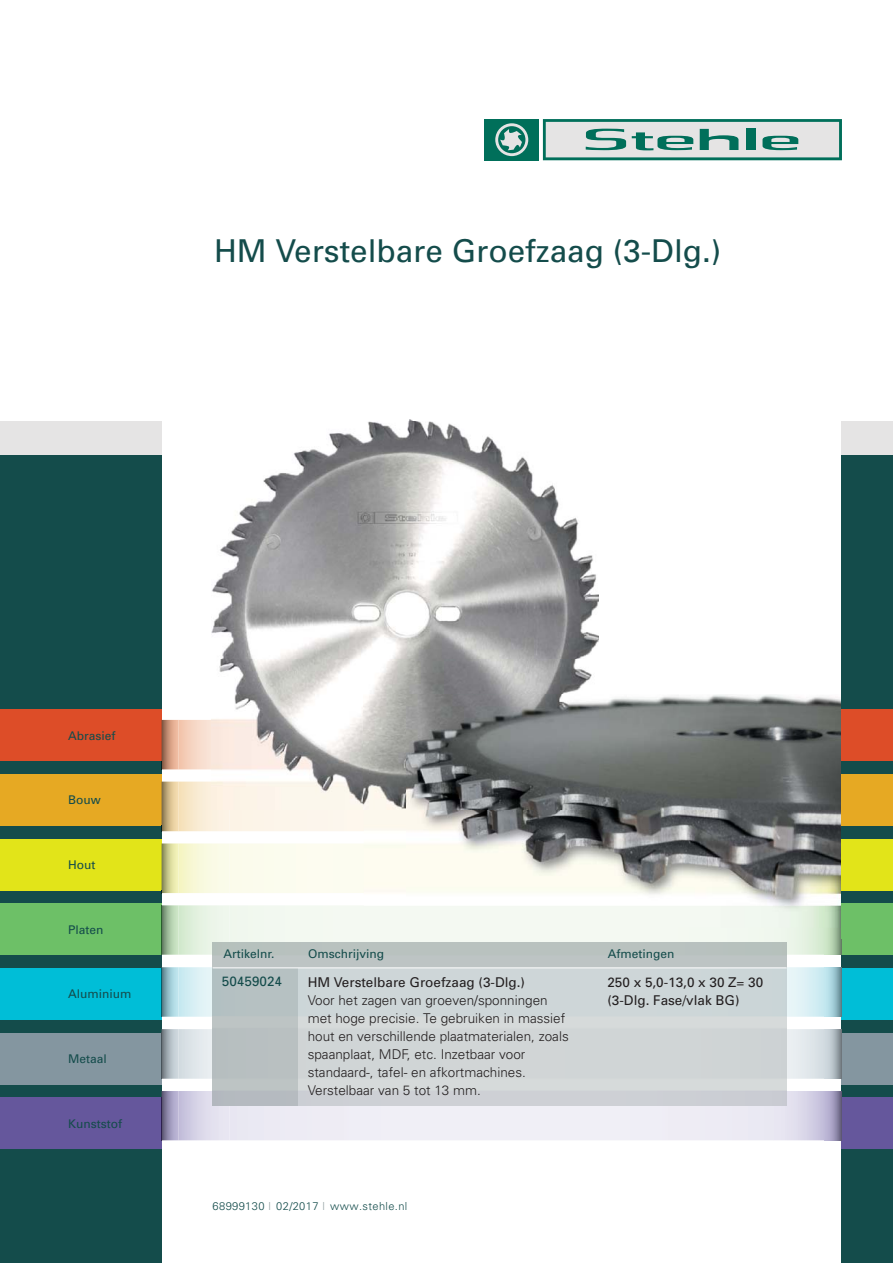
<style>
.page{position:relative;width:893px;height:1263px;background:#fff}
.page>*{position:absolute;margin:0;border:0;box-sizing:border-box;transform-origin:0 0}
.t1{font:31.5px "Univers";color:#144c4b}
.t2{font:300 13.5px/18px "Univers";color:#231f20}
.t3{font:13.5px "Univers";color:#231f20}
.t4{font:13.5px "Univers";color:#144c4b}
.t5{font:12px "Univers";color:#144c4b}
.t6{font:300 11.1px "Univers";letter-spacing:.035em;color:#144c4b}
.s1{color:#929fa0}
</style>
<div class="page">
<div style="left:230px;top:905px;width:544px;height:37px;background:#f4f9f2"></div>
<img style="left:179px;top:905px;width:51px;height:50px">
<div style="left:0;top:421px;width:162px;height:34px;background:#e5e4e4"></div>
<div style="left:0;top:455px;width:162px;height:808px;background:#144c4b"></div>
<div style="left:0;top:709px;width:162px;height:52px;background:#dd4d28"></div>
<div style="left:0;top:774px;width:162px;height:52px;background:#e6a923"></div>
<div style="left:0;top:839px;width:162px;height:51px;background:#e2e419"></div>
<div style="left:0;top:903px;width:162px;height:52px;background:#6dc067"></div>
<div style="left:0;top:968px;width:162px;height:52px;background:#00bed7"></div>
<div style="left:0;top:1033px;width:162px;height:51px;background:#8496a0"></div>
<div style="left:0;top:1097px;width:162px;height:52px;background:#65579c"></div>
<div style="left:842px;top:455px;width:51px;height:808px;background:#144c4b"></div>
<div style="left:842px;top:903px;width:51px;height:52px;background:#6dc067"></div>
<div style="left:842px;top:968px;width:51px;height:52px;background:#00bed7"></div>
<div style="left:842px;top:1033px;width:51px;height:51px;background:#8496a0"></div>
<div style="left:842px;top:1097px;width:51px;height:52px;background:#65579c"></div>
<svg style="left:162px;top:720px;width:49px;height:49px;background:#e8c2ae"></svg>
<img style="left:162px;top:720px;width:1px;height:41px">
<svg style="left:162px;top:782px;width:202px;height:49px;background:#f5e9d5"></svg>
<img style="left:162px;top:782px;width:1px;height:44px">
<svg style="left:162px;top:843px;width:202px;height:50px"></svg>
<img style="left:162px;top:843px;width:1px;height:47px">
<img style="left:163px;top:905px;width:16px;height:50px">
<img style="left:162px;top:905px;width:1px;height:50px">
<svg style="left:162px;top:967px;width:663px;height:50px;background:#cee7ed"></svg>
<img style="left:162px;top:968px;width:1px;height:49px">
<svg style="left:162px;top:1029px;width:663px;height:50px;background:#d7dee2"></svg>
<img style="left:162px;top:1033px;width:1px;height:46px">
<svg style="left:162px;top:1091px;width:663px;height:49px"></svg>
<img style="left:162px;top:1097px;width:1px;height:43px">
<img style="left:825px;top:928px;width:17px;height:27px">
<img style="left:825px;top:967px;width:17px;height:50px">
<img style="left:825px;top:1029px;width:17px;height:50px">
<img style="left:825px;top:1091px;width:17px;height:49px">
<div style="left:485px;top:119px;width:54px;height:41px;background:#006f5a"></div>
<svg style="left:495px;top:123px;width:33px;height:33px"></svg>
<svg style="left:543px;top:119px;width:299px;height:41px;background:#a1c1bb"></svg>
<img style="left:213px;top:942px;width:574px;height:164px">
<hr style="left:213px;top:967px;width:574px;height:1px;background:#fff">
<img style="left:211px;top:420px;width:387px;height:239px">
<img style="left:211px;top:659px;width:153px;height:150px">
<img style="left:364px;top:809px;width:478px;height:119px">
<img style="left:372px;top:659px;width:470px;height:36px">
<img style="left:364px;top:695px;width:43px;height:114px">
<img style="left:407px;top:695px;width:435px;height:203px">
<div style="left:842px;top:421px;width:51px;height:34px;background:#e5e4e4"></div>
<div style="left:842px;top:709px;width:51px;height:52px;background:#dd4d28"></div>
<div style="left:842px;top:774px;width:51px;height:52px;background:#e6a923"></div>
<div style="left:842px;top:839px;width:51px;height:51px;background:#e2e419"></div>
<h1 class="t1" style="left:214px;top:233px;width:509px">HM Verstelbare Groefzaag (3-Dlg.)</h1>
<p class="t5" style="left:68px;top:728px;width:49px">Abrasief</p>
<p class="t5" style="left:68px;top:793px;width:34px">Bouw</p>
<p class="t5" style="left:68px;top:858px;width:29px">Hout</p>
<p class="t5" style="left:68px;top:922px;width:37px">Platen</p>
<p class="t5" style="left:68px;top:987px;width:65px">Aluminium</p>
<p class="t5" style="left:68px;top:1052px;width:40px">Metaal</p>
<p class="t5" style="left:68px;top:1116px;width:55px">Kunststof</p>
<p class="t5" style="left:223px;top:947px;width:53px">Artikelnr.</p>
<p class="t5" style="left:308px;top:947px;width:78px">Omschrijving</p>
<p class="t5" style="left:608px;top:947px;width:68px">Afmetingen</p>
<p class="t3" style="left:308px;top:974px;width:219px">HM Verstelbare Groefzaag (3-Dlg.)</p>
<p class="t3" style="left:607px;top:974px;width:157px">250 x 5,0-13,0 x 30 Z= 30</p>
<p class="t2" style="left:308px;top:992px;width:242px">Voor het zagen van groeven/sponningen</p>
<p class="t3" style="left:607px;top:992px;width:134px">(3-Dlg. Fase/vlak BG)</p>
<p class="t2" style="left:308px;top:1010px;width:263px">met hoge precisie. Te gebruiken in massief hout en verschillende plaatmaterialen, zoals spaanplaat, MDF, etc. Inzetbaar voor standaard-, tafel- en afkortmachines.<br>Verstelbaar van 5 tot 13 mm.</p>
<p class="t4" style="left:222px;top:973px;width:62px">50459024</p>
<p class="t6" style="left:213px;top:1201px;width:196px">68999130 <span class="s1">|</span> 02/2017 <span class="s1">|</span> www.stehle.nl</p>
</div>
